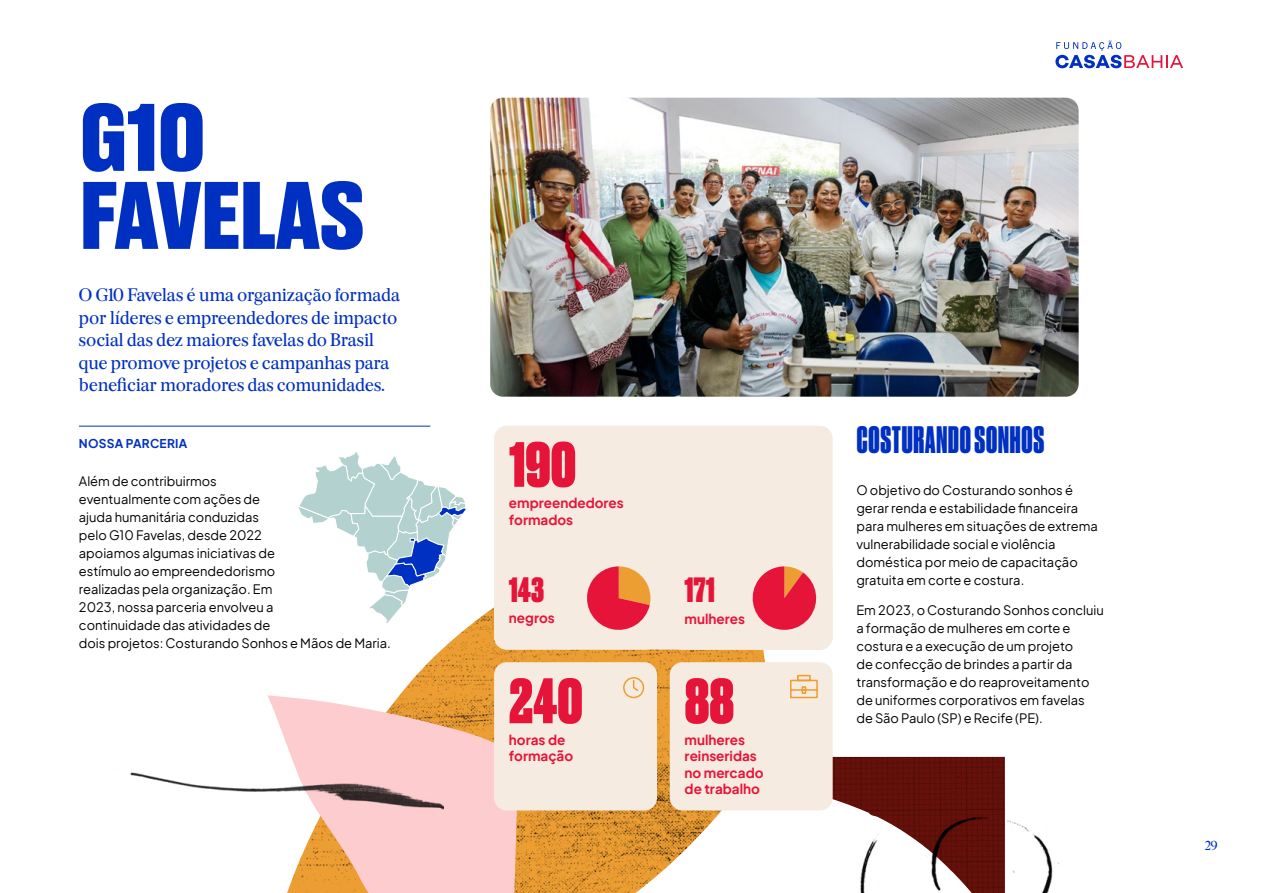
<style>
.page{position:relative;width:1263px;height:893px;background:#fff}
.page>*{position:absolute;margin:0;border:0;box-sizing:border-box;transform-origin:0 0}
.t1{font:800 90px/78px "Druk Text";letter-spacing:-.025em;color:#0030c2}
.t2{font:800 60px "Druk";color:#e61438}
.t3{font:36px "Druk Condensed Super";letter-spacing:.025em;color:#0030c2}
.t4{font:800 33px "Druk";color:#e61438}
.t5{font:18px/22.5px "Burgess Pro";color:#0030c2}
.t6{font:700 13.5px/16.5px "Plus Jakarta Sans";color:#e61438}
.t7{font:12.9px/18px "Plus Jakarta Sans";color:#000}
.t8{font:12.9px "Burgess Pro";color:#0030c2}
.t9{font:700 12px "Plus Jakarta Sans";letter-spacing:.02em;color:#0030c2}
</style>
<div class="page">
<img style="left:399px;top:607px;width:366px;height:286px">
<svg style="left:267px;top:695px;width:251px;height:198px;background:#f8c9ba"></svg>
<svg style="left:524px;top:757px;width:288px;height:136px"></svg>
<img style="left:812px;top:757px;width:193px;height:54px">
<div style="left:494px;top:426px;width:339px;height:224px;background:#f5ebe0;border-radius:13px"></div>
<div style="left:670px;top:662px;width:163px;height:148px;background:#f5ebe0;border-radius:13px"></div>
<hr style="left:79px;top:426px;width:351px;height:1px;background:#0030c2">
<img style="left:490px;top:98px;width:589px;height:299px">
<svg style="left:790px;top:674px;width:28px;height:25px"></svg>
<div style="left:494px;top:662px;width:163px;height:148px;background:#f5ebe0;border-radius:13px"></div>
<svg style="left:623px;top:677px;width:22px;height:22px"></svg>
<img style="left:858px;top:802px;width:202px;height:91px">
<svg style="left:587px;top:566px;width:63px;height:64px"></svg>
<svg style="left:752px;top:566px;width:65px;height:64px"></svg>
<img style="left:130px;top:766px;width:313px;height:44px">
<svg style="left:298px;top:452px;width:169px;height:172px"></svg>
<svg style="left:1055px;top:41px;width:128px;height:27px"></svg>
<h1 class="t1" style="left:79px;top:92px;width:288px">G10<br>FAVELAS</h1>
<h3 class="t5" style="left:79px;top:284px;width:323px">O G10 Favelas é uma organização formada por líderes e empreendedores de impacto social das dez maiores favelas do Brasil que promove projetos e campanhas para beneficiar moradores das comunidades.</h3>
<p class="t9" style="left:79px;top:433px;width:110px">NOSSA PARCERIA</p>
<p class="t7" style="left:79px;top:471px;width:313px">Além de contribuirmos<br>eventualmente com ações de<br>ajuda humanitária conduzidas<br>pelo G10 Favelas, desde 2022<br>apoiamos algumas iniciativas de<br>estímulo ao empreendedorismo<br>realizadas pela organização. Em<br>2023, nossa parceria envolveu a<br>continuidade das atividades de<br>dois projetos: Costurando Sonhos e Mãos de Maria.</p>
<h2 class="t2" style="left:509px;top:423px;width:69px">190</h2>
<p class="t6" style="left:509px;top:493px;width:116px">empreendedores formados</p>
<h3 class="t4" style="left:509px;top:567px;width:37px">143</h3>
<p class="t6" style="left:509px;top:608px;width:47px">negros</p>
<h2 class="t2" style="left:509px;top:659px;width:75px">240</h2>
<p class="t6" style="left:509px;top:730px;width:66px">horas de formação</p>
<h3 class="t4" style="left:685px;top:567px;width:32px">171</h3>
<p class="t6" style="left:685px;top:608px;width:62px">mulheres</p>
<h2 class="t2" style="left:685px;top:659px;width:51px">88</h2>
<p class="t6" style="left:685px;top:730px;width:80px">mulheres reinseridas no mercado de trabalho</p>
<h3 class="t3" style="left:857px;top:417px;width:189px">COSTURANDO SONHOS</h3>
<p class="t7" style="left:856px;top:480px;width:243px">O objetivo do Costurando sonhos é gerar renda e estabilidade financeira para mulheres em situações de extrema vulnerabilidade social e violência doméstica por meio de capacitação gratuita em corte e costura.</p>
<p class="t7" style="left:856px;top:600px;width:249px">Em 2023, o Costurando Sonhos concluiu a formação de mulheres em corte e costura e a execução de um projeto<br>de confecção de brindes a partir da transformação e do reaproveitamento de uniformes corporativos em favelas</p>
<p class="t7" style="left:856px;top:708px;width:188px">de São Paulo (SP) e Recife (PE).</p>
<p class="t8" style="left:1205px;top:838px;width:14px">29</p>
</div>
